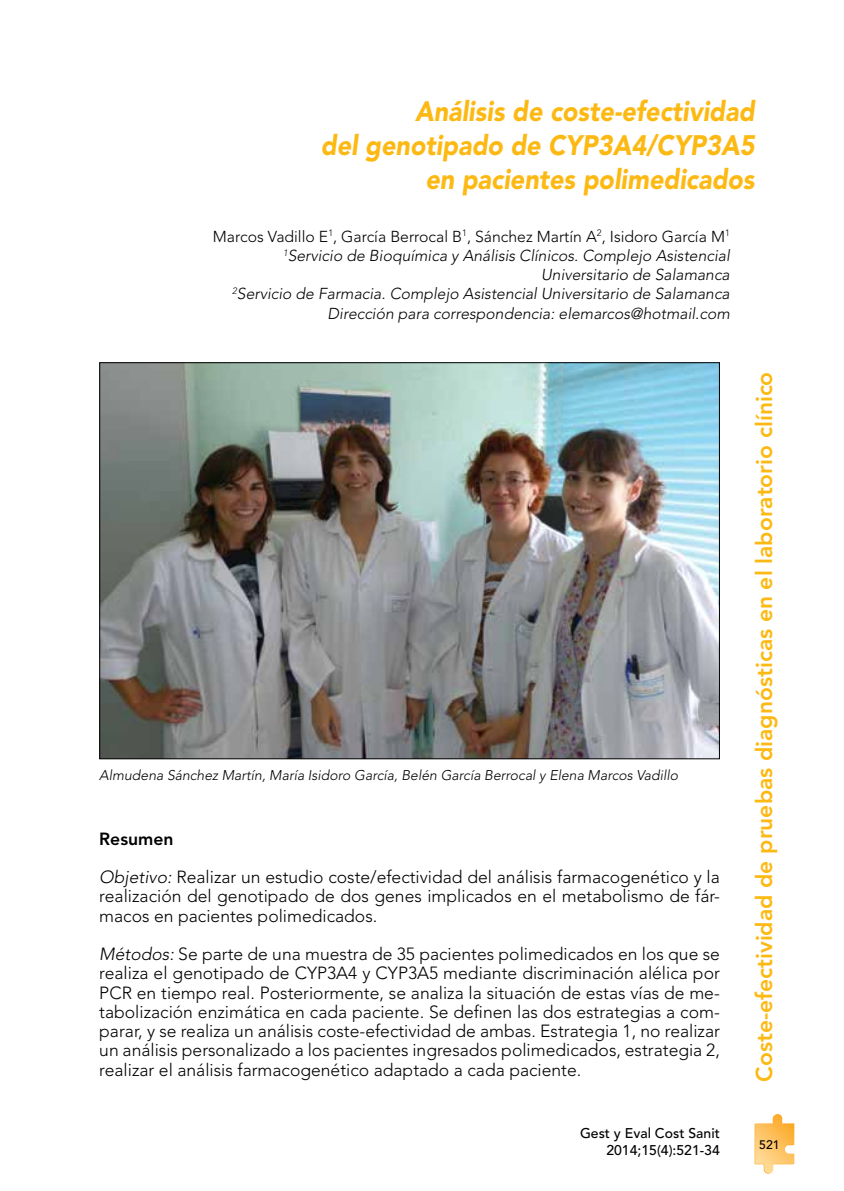
<style>
.page{position:relative;width:844px;height:1191px;background:#fff}
.page>*{position:absolute;margin:0;border:0;box-sizing:border-box;transform-origin:0 0}
.t1{font:italic 900 28px/33.6px "Avenir";color:#fdb913;text-align:right;scale:.9 1}
.t2{font:800 22.75px "Avenir";color:#fdb913}
.t3{font:300 17.5px/19.2px "Avenir";color:#000;text-align:justify}
.t4{font:800 17.5px "Avenir";color:#000}
.t5{font:italic 300 15.75px/19.2px "Avenir";color:#000;text-align:right}
.t6{font:italic 300 14px "Avenir";color:#000}
.t7{font:500 14px/17.5px "Avenir";color:#000;text-align:right}
.t8{font:500 12.25px "Avenir";color:#000}
.s1{font-style:normal}
.s2{font-style:italic}
</style>
<div class="page">
<svg style="left:754px;top:1114px;width:40px;height:59px"></svg>
<img style="left:101px;top:364px;width:616px;height:393px">
<h1 class="t1" style="left:321px;top:95px;width:483px">Análisis de coste-efectividad<br>del genotipado de CYP3A4/CYP3A5 en pacientes polimedicados</h1>
<p class="t5" style="left:213px;top:226px;width:518px"><span class="s1">Marcos Vadillo E</span><sup>1</sup><span class="s1">, García Berrocal B</span><sup>1</sup><span class="s1">, Sánchez Martín A</span><sup>2</sup><span class="s1">, Isidoro García M</span><sup>1<br></sup><sup>1</sup>Servicio de Bioquímica y Análisis Clínicos. Complejo Asistencial Universitario de Salamanca<br><sup>2</sup>Servicio de Farmacia. Complejo Asistencial Universitario de Salamanca Dirección para correspondencia: elemarcos@hotmail.com</p>
<p class="t6" style="left:99px;top:766px;width:580px">Almudena Sánchez Martín, María Isidoro García, Belén García Berrocal y Elena Marcos Vadillo</p>
<p class="t4" style="left:99px;top:828px;width:76px">Resumen</p>
<p class="t3" style="left:99px;top:867px;width:622px"><span class="s2">Objetivo:</span> Realizar un estudio coste/efectividad del análisis farmacogenético y la realización del genotipado de dos genes implicados en el metabolismo de fár&shy;macos en pacientes polimedicados.</p>
<p class="t3" style="left:99px;top:944px;width:622px"><span class="s2">Métodos:</span> Se parte de una muestra de 35 pacientes polimedicados en los que se realiza el genotipado de CYP3A4 y CYP3A5 mediante discriminación alélica por PCR en tiempo real. Posteriormente, se analiza la situación de estas vías de me&shy;tabolización enzimática en cada paciente. Se definen las dos estrategias a com&shy;parar, y se realiza un análisis coste-efectividad de ambas. Estrategia 1, no realizar un análisis personalizado a los pacientes ingresados polimedicados, estrategia 2, realizar el análisis farmacogenético adaptado a cada paciente.</p>
<p class="t7" style="left:580px;top:1124px;width:141px">Gest y Eval Cost Sanit<br>2014;15(4):521-34</p>
<h2 class="t2" style="left:750px;top:1081px;width:711px;rotate:-90deg">Coste-efectividad de pruebas diagnósticas en el laboratorio clínico</h2>
<p class="t8" style="left:759px;top:1137px;width:22px">521</p>
</div>
